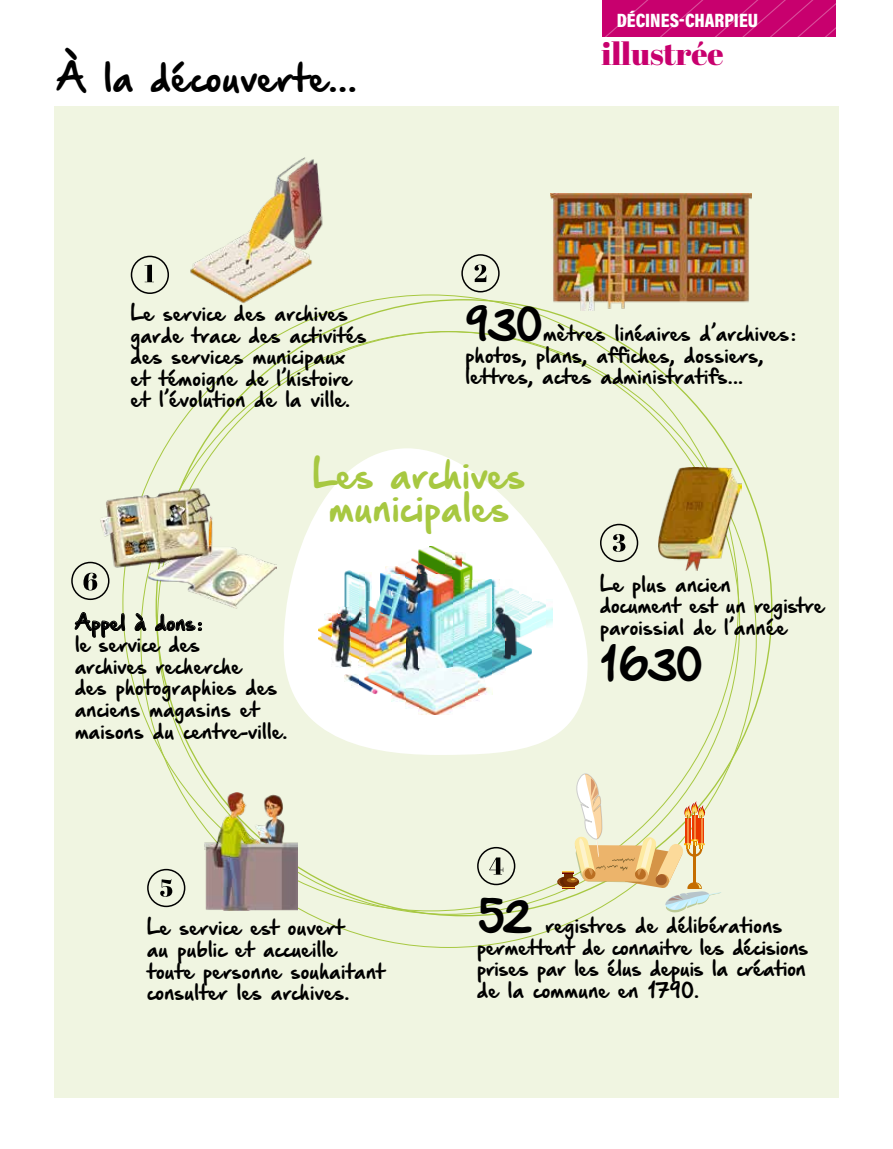
<style>
.page{position:relative;width:893px;height:1149px;background:#fff}
.page>*{position:absolute;margin:0;border:0;box-sizing:border-box;transform-origin:0 0}
.t1{font:38.1px "Hand Of Sean Demo";color:#000}
.t2{font:33.15px/33px "Hand Of Sean Demo";color:#a7c841;text-align:center}
.t3{font:33px "Hand Of Sean Demo";color:#000}
.t4{font:31.5px "Abril Fatface";color:#c8006e}
.t5{font:900 19.5px "Acumin Pro Cond";color:#fff}
.t6{font:18px/21.6px "Hand Of Sean Demo";color:#000}
.t7{font:18px/21.6px "Hand Of Sean Demo";letter-spacing:-.02em;color:#000}
.s1{font-size:38.1px}
</style>
<div class="page">
<div style="left:54px;top:106px;width:785px;height:991px;background:#f0f5e1"></div>
<svg style="left:284px;top:448px;width:304px;height:306px;fill:#fff"></svg>
<svg style="left:602px;top:0;width:234px;height:36px;background:#c8036f"></svg>
<svg style="left:144px;top:265px;width:10px;height:17px"></svg>
<div style="left:131px;top:255px;width:38px;height:39px;border:2px solid #000;border-radius:50%"></div>
<svg style="left:474px;top:264px;width:12px;height:18px"></svg>
<div style="left:461px;top:254px;width:39px;height:38px;border:2px solid #000;border-radius:50%"></div>
<svg style="left:134px;top:612px;width:13px;height:19px"></svg>
<svg style="left:155px;top:613px;width:47px;height:20px"></svg>
<svg style="left:613px;top:534px;width:12px;height:17px"></svg>
<div style="left:600px;top:523px;width:38px;height:39px;border:2px solid #000;border-radius:50%"></div>
<svg style="left:489px;top:857px;width:14px;height:17px"></svg>
<div style="left:477px;top:846px;width:38px;height:38px;border:2px solid #000;border-radius:50%"></div>
<svg style="left:74px;top:572px;width:52px;height:70px"></svg>
<div style="left:71px;top:561px;width:38px;height:39px;border:2px solid #000;border-radius:50%"></div>
<svg style="left:160px;top:879px;width:12px;height:17px"></svg>
<div style="left:147px;top:868px;width:38px;height:38px;border:2px solid #000;border-radius:50%"></div>
<svg style="left:558px;top:773px;width:163px;height:139px"></svg>
<img style="left:419px;top:573px;width:33px;height:141px">
<img style="left:405px;top:552px;width:14px;height:156px">
<img style="left:452px;top:579px;width:14px;height:129px">
<img style="left:392px;top:573px;width:13px;height:128px">
<img style="left:466px;top:579px;width:13px;height:122px">
<img style="left:358px;top:674px;width:34px;height:20px">
<svg style="left:479px;top:687px;width:13px;height:7px"></svg>
<img style="left:479px;top:579px;width:7px;height:108px">
<svg style="left:345px;top:674px;width:13px;height:13px"></svg>
<img style="left:486px;top:579px;width:6px;height:102px">
<img style="left:365px;top:599px;width:27px;height:75px">
<img style="left:492px;top:586px;width:14px;height:88px">
<img style="left:331px;top:613px;width:21px;height:54px">
<img style="left:358px;top:572px;width:7px;height:95px">
<img style="left:506px;top:586px;width:13px;height:81px">
<img style="left:352px;top:566px;width:6px;height:94px">
<img style="left:519px;top:593px;width:14px;height:67px">
<img style="left:318px;top:620px;width:14px;height:27px">
<img style="left:533px;top:599px;width:13px;height:34px">
<img style="left:546px;top:599px;width:7px;height:28px">
<svg style="left:325px;top:613px;width:7px;height:7px"></svg>
<img style="left:338px;top:606px;width:14px;height:7px">
<img style="left:345px;top:566px;width:7px;height:40px">
<img style="left:365px;top:572px;width:7px;height:28px">
<img style="left:378px;top:572px;width:14px;height:28px">
<svg style="left:533px;top:593px;width:6px;height:7px"></svg>
<svg style="left:519px;top:586px;width:7px;height:7px"></svg>
<svg style="left:492px;top:579px;width:7px;height:7px"></svg>
<svg style="left:506px;top:579px;width:7px;height:7px"></svg>
<img style="left:452px;top:559px;width:20px;height:20px">
<img style="left:385px;top:566px;width:20px;height:7px">
<img style="left:419px;top:546px;width:27px;height:27px">
<img style="left:445px;top:552px;width:7px;height:21px">
<svg style="left:398px;top:559px;width:7px;height:7px"></svg>
<img style="left:452px;top:552px;width:14px;height:7px">
<img style="left:204px;top:792px;width:93px;height:118px">
<img style="left:91px;top:480px;width:185px;height:128px">
<img style="left:658px;top:468px;width:84px;height:102px">
<img style="left:550px;top:193px;width:201px;height:118px">
<img style="left:190px;top:157px;width:142px;height:175px">
<h3 class="t3" style="left:56px;top:62px;width:303px">À la découverte...</h3>
<p class="t5" style="left:617px;top:8px;width:143px">DÉCINES-CHARPIEU</p>
<h3 class="t4" style="left:601px;top:31px;width:124px">illustrée</h3>
<p class="t6" style="left:131px;top:304px;width:237px">Le service des archives garde trace des activités des services municipaux et témoigne de l’histoire et l’évolution de la ville.</p>
<p class="t6" style="left:466px;top:324px;width:332px"><span class="s1">930</span>mètres linéaires d’archives: photos, plans, affiches, dossiers, lettres, actes administratifs...</p>
<h2 class="t2" style="left:313px;top:461px;width:214px">Les archives municipales</h2>
<p class="t6" style="left:75px;top:613px;width:214px">Appel à dons:<br>le service des<br>archives recherche<br>des photographies des anciens magasins et maisons du centre-ville.</p>
<p class="t6" style="left:600px;top:574px;width:226px">Le plus ancien<br>document est un registre paroissial de l’année</p>
<h1 class="t1" style="left:600px;top:645px;width:104px">1630</h1>
<p class="t6" style="left:147px;top:918px;width:240px">Le service est ouvert<br>au public et accueille toute personne souhaitant consulter les archives.</p>
<p class="t7" style="left:477px;top:915px;width:333px"><span class="s1">52</span> registres de délibérations permettent de connaitre les décisions prises par les élus depuis la création de la commune en 1790.</p>
</div>
